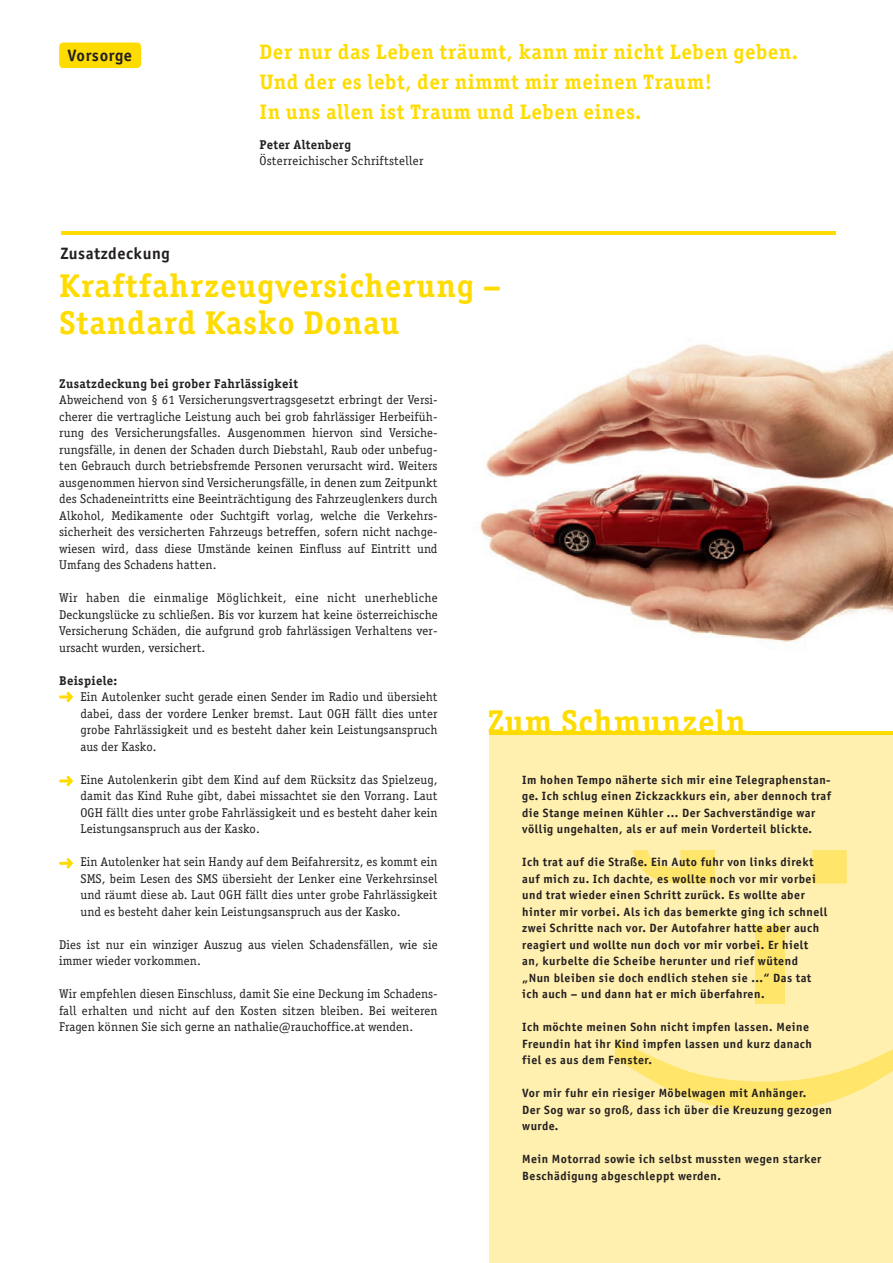
<style>
.page{position:relative;width:893px;height:1263px;background:#fff}
.page>*{position:absolute;margin:0;border:0;box-sizing:border-box;transform-origin:0 0}
.t1{font:321.9px "Helvetica";color:#ffe569}
.t2{font:700 33px/37.5px "Officina Serif";letter-spacing:.025em;color:#ffdc01}
.t3{font:700 21px/30px "Officina Serif";letter-spacing:.025em;color:#ffdc01}
.t4{font:700 16.5px "Officina Sans";letter-spacing:.03em;color:#231f20}
.t5{font:12.75px/16.5px "Officina Serif";letter-spacing:.01em;color:#231f20;text-align:justify}
.t6{font:700 12.75px "Officina Serif";letter-spacing:.025em;color:#231f20}
.t7{font:700 12px/16.5px "Officina Sans";letter-spacing:.04em;color:#231f20}
</style>
<div class="page">
<img style="left:480px;top:344px;width:413px;height:298px">
<hr style="left:61px;top:231px;width:775px;height:4px;background:#ffdc01">
<div style="left:489px;top:733px;width:404px;height:530px;background:#fff0af"></div>
<hr style="left:489px;top:731px;width:404px;height:4px;background:#ffdc01">
<hr style="left:0;top:680px;width:1px;height:583px;background:#fff0af">
<div style="left:59px;top:43px;width:82px;height:25px;background:#ffdc01;border-radius:4px"></div>
<svg style="left:59px;top:776px;width:14px;height:10px"></svg>
<svg style="left:59px;top:858px;width:14px;height:10px"></svg>
<svg style="left:59px;top:692px;width:14px;height:10px"></svg>
<p class="t4" style="left:68px;top:45px;width:66px">Vorsorge</p>
<h3 class="t3" style="left:259px;top:37px;width:540px">Der nur das Leben träumt, kann mir nicht Leben geben.<br>Und der es lebt, der nimmt mir meinen Traum!<br>In uns allen ist Traum und Leben eines.</h3>
<p class="t6" style="left:259px;top:137px;width:93px">Peter Altenberg</p>
<p class="t5" style="left:259px;top:152px;width:166px">Österreichischer Schriftsteller</p>
<p class="t4" style="left:60px;top:243px;width:111px">Zusatzdeckung</p>
<h2 class="t2" style="left:59px;top:266px;width:443px">Kraftfahrzeugversicherung –<br>Standard Kasko Donau</h2>
<p class="t6" style="left:59px;top:375px;width:241px">Zusatzdeckung bei grober Fahrlässigkeit</p>
<p class="t5" style="left:59px;top:392px;width:380px">Abweichend von § 61 Versicherungsvertragsgesetzt erbringt der Versi&shy;cherer die vertragliche Leistung auch bei grob fahrlässiger Herbeifüh&shy;rung des Versicherungsfalles. Ausgenommen hiervon sind Versiche&shy;rungsfälle, in denen der Schaden durch Diebstahl, Raub oder unbefug&shy;ten Gebrauch durch betriebsfremde Personen verursacht wird. Weiters ausgenommen hiervon sind Versicherungsfälle, in denen zum Zeitpunkt des Schadeneintritts eine Beeinträchtigung des Fahrzeuglenkers durch Alkohol, Medikamente oder Suchtgift vorlag, welche die Verkehrs&shy;sicherheit des versicherten Fahrzeugs betreffen, sofern nicht nachge&shy;wiesen wird, dass diese Umstände keinen Einfluss auf Eintritt und Umfang des Schadens hatten.</p>
<p class="t5" style="left:59px;top:590px;width:380px">Wir haben die einmalige Möglichkeit, eine nicht unerhebliche Deckungslücke zu schließen. Bis vor kurzem hat keine österreichische Versicherung Schäden, die aufgrund grob fahrlässigen Verhaltens ver&shy;ursacht wurden, versichert.</p>
<p class="t6" style="left:59px;top:672px;width:60px">Beispiele:</p>
<p class="t5" style="left:80px;top:689px;width:359px">Ein Autolenker sucht gerade einen Sender im Radio und übersieht dabei, dass der vordere Lenker bremst. Laut OGH fällt dies unter grobe Fahrlässigkeit und es besteht daher kein Leistungsanspruch aus der Kasko.</p>
<p class="t5" style="left:80px;top:771px;width:359px">Eine Autolenkerin gibt dem Kind auf dem Rücksitz das Spielzeug, damit das Kind Ruhe gibt, dabei missachtet sie den Vorrang. Laut OGH fällt dies unter grobe Fahrlässigkeit und es besteht daher kein Leistungsanspruch aus der Kasko.</p>
<p class="t5" style="left:80px;top:854px;width:359px">Ein Autolenker hat sein Handy auf dem Beifahrersitz, es kommt ein SMS, beim Lesen des SMS übersieht der Lenker eine Verkehrsinsel und räumt diese ab. Laut OGH fällt dies unter grobe Fahrlässigkeit und es besteht daher kein Leistungsanspruch aus der Kasko.</p>
<p class="t5" style="left:59px;top:936px;width:380px">Dies ist nur ein winziger Auszug aus vielen Schadensfällen, wie sie immer wieder vorkommen.</p>
<p class="t5" style="left:59px;top:986px;width:380px">Wir empfehlen diesen Einschluss, damit Sie eine Deckung im Schadens&shy;fall erhalten und nicht auf den Kosten sitzen bleiben. Bei weiteren Fragen können Sie sich gerne an nathalie@rauchoffice.at wenden.</p>
<h2 class="t2" style="left:487px;top:702px;width:260px">Zum Schmunzeln</h2>
<p class="t7" style="left:522px;top:771px;width:310px">Im hohen Tempo näherte sich mir eine Telegraphenstan-</p>
<p class="t7" style="left:522px;top:788px;width:311px">ge. Ich schlug einen Zickzackkurs ein, aber dennoch traf die Stange meinen Kühler ... Der Sachverständige war völlig ungehalten, als er auf mein Vorderteil blickte.</p>
<p class="t7" style="left:522px;top:854px;width:307px">Ich trat auf die Straße. Ein Auto fuhr von links direkt auf mich zu. Ich dachte, es wollte noch vor mir vorbei und trat wieder einen Schritt zurück. Es wollte aber hinter mir vorbei. Als ich das bemerkte ging ich schnell zwei Schritte nach vor. Der Autofahrer hatte aber auch reagiert und wollte nun doch vor mir vorbei. Er hielt an, kurbelte die Scheibe herunter und rief wütend „Nun bleiben sie doch endlich stehen sie ...“ Das tat ich auch – und dann hat er mich überfahren.</p>
<p class="t7" style="left:522px;top:1019px;width:291px">Ich möchte meinen Sohn nicht impfen lassen. Meine<br>Freundin hat ihr Kind impfen lassen und kurz danach fiel es aus dem Fenster.</p>
<p class="t7" style="left:522px;top:1085px;width:311px">Vor mir fuhr ein riesiger Möbelwagen mit Anhänger.<br>Der Sog war so groß, dass ich über die Kreuzung gezogen wurde.</p>
<p class="t7" style="left:522px;top:1151px;width:301px">Mein Motorrad sowie ich selbst mussten wegen starker<br>Beschädigung abgeschleppt werden.</p>
<h1 class="t1" style="left:1042px;top:814px;width:321px;rotate:90deg">;-)</h1>
</div>
